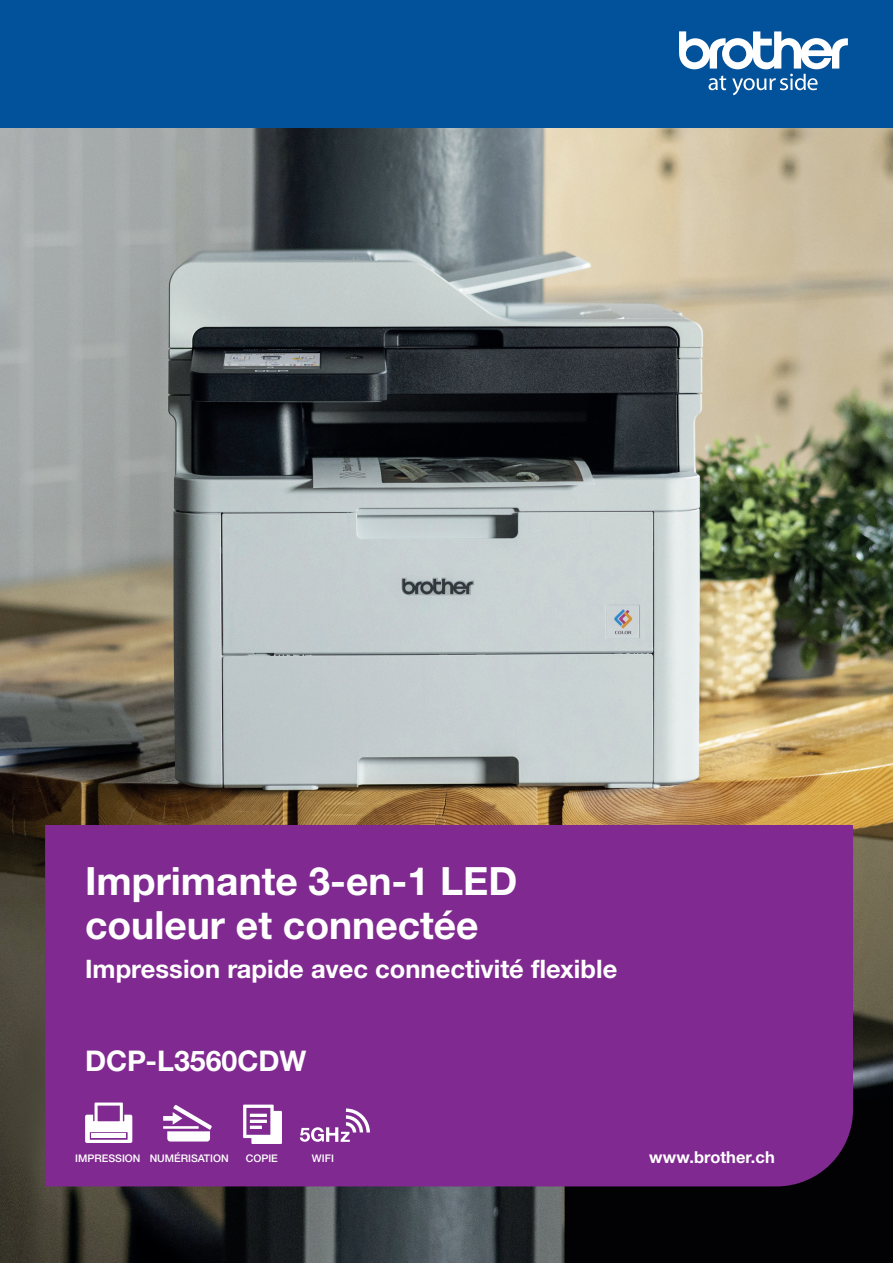
<style>
.page{position:relative;width:893px;height:1263px;background:#fff}
.page>*{position:absolute;margin:0;border:0;box-sizing:border-box;transform-origin:0 0}
.t1{font:700 39px/43.5px "Helvetica Neue LTW1 G";color:#fff}
.t2{font:700 28.5px "Helvetica Neue LTW1 G";color:#fff}
.t3{font:700 25.5px "Helvetica Neue LTW1 G";color:#fff}
.t4{font:700 16.5px "Helvetica Neue LTW1 G";color:#fff}
.t5{font:500 10.5px "Helvetica Neue LTW1 G";color:#fff}
</style>
<div class="page">
<img style="left:0;top:128px;width:893px;height:1135px">
<div style="left:0;top:0;width:893px;height:128px;background:#01519b"></div>
<svg style="left:679px;top:31px;width:169px;height:64px"></svg>
<div style="left:45px;top:825px;width:808px;height:361px;background:#802990"></div>
<svg style="left:85px;top:1102px;width:47px;height:41px"></svg>
<div style="left:91px;top:1133px;width:35px;height:5px;background:#fff"></div>
<svg style="left:163px;top:1105px;width:49px;height:36px"></svg>
<svg style="left:243px;top:1104px;width:39px;height:40px"></svg>
<svg style="left:300px;top:1108px;width:70px;height:34px"></svg>
<h1 class="t1" style="left:85px;top:859px;width:434px">Imprimante 3-en-1 LED couleur et connectée</h1>
<p class="t3" style="left:85px;top:953px;width:534px">Impression rapide avec connectivité flexible</p>
<p class="t2" style="left:85px;top:1043px;width:223px">DCP-L3560CDW</p>
<p class="t5" style="left:75px;top:1152px;width:155px">IMPRESSION NUMÉRISATION</p>
<p class="t5" style="left:246px;top:1152px;width:34px">COPIE</p>
<p class="t5" style="left:312px;top:1152px;width:23px">WIFI</p>
<p class="t4" style="left:649px;top:1147px;width:127px">www.brother.ch</p>
</div>
